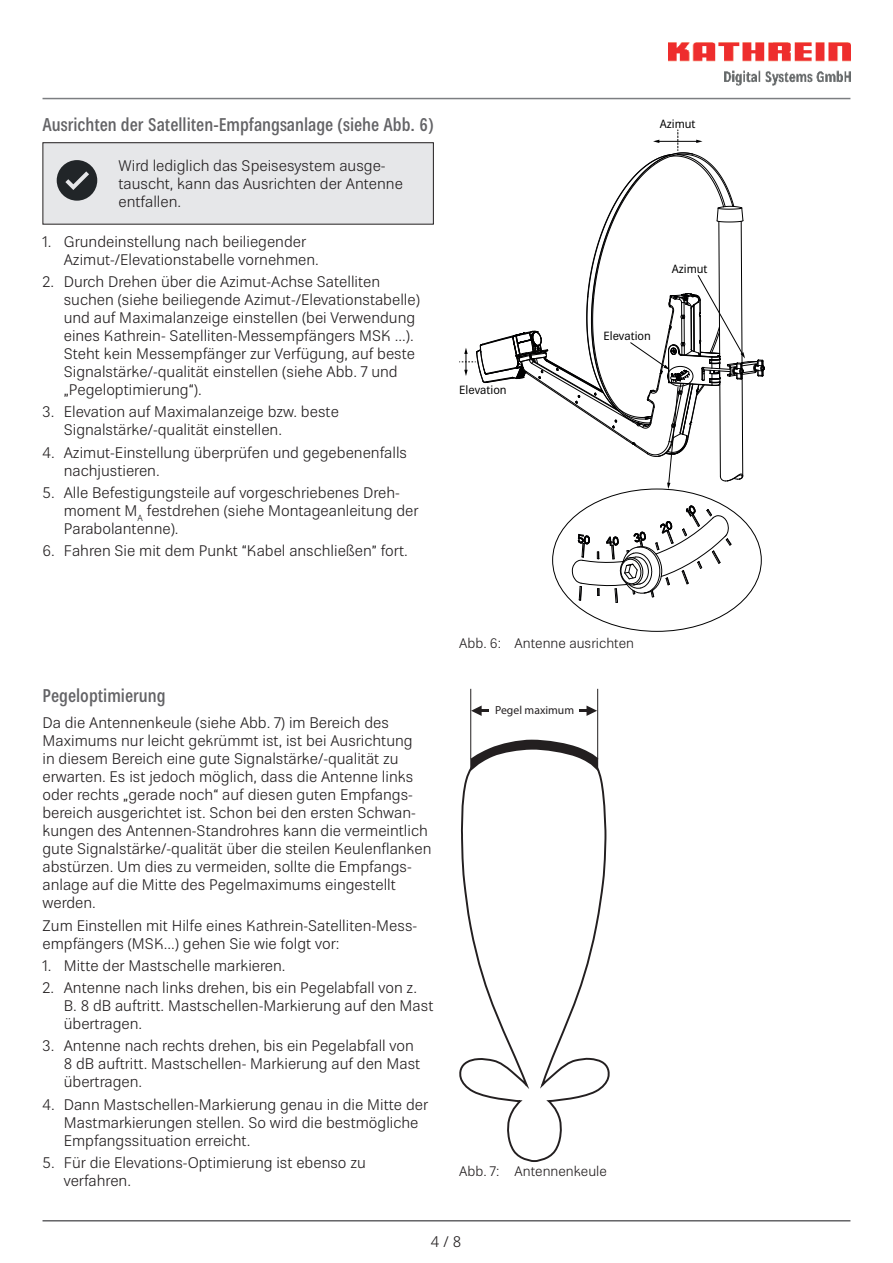
<style>
.page{position:relative;width:893px;height:1263px;background:#fff}
.page>*{position:absolute;margin:0;border:0;box-sizing:border-box;transform-origin:0 0}
.t1{font:500 condensed 18px "Kathrein 67";color:#636366}
.t2{font:300 15px/18px "Kathrein 45";color:#231f20}
.t3{font:300 13.5px "Kathrein 45";color:#231f20}
.t4{font:11.7px "Myriad Pro";color:#231f20}
.t5{font:11.55px "Kathrein 55";color:#000001}
</style>
<div class="page">
<hr style="left:43px;top:1220px;width:807px;height:1px;background:#636366">
<img style="left:668px;top:43px;width:182px;height:42px">
<hr style="left:43px;top:98px;width:807px;height:1px;background:#7c7e81">
<svg style="left:42px;top:142px;width:392px;height:83px;background:#d8d8da"></svg>
<svg style="left:572px;top:506px;width:159px;height:97px"></svg>
<svg style="left:459px;top:130px;width:306px;height:359px"></svg>
<svg style="left:459px;top:741px;width:151px;height:421px"></svg>
<svg style="left:470px;top:740px;width:128px;height:32px"></svg>
<hr style="left:470px;top:689px;width:1px;height:70px;background:#231f20">
<hr style="left:597px;top:689px;width:1px;height:70px;background:#231f20">
<svg style="left:471px;top:705px;width:18px;height:11px"></svg>
<svg style="left:579px;top:705px;width:18px;height:11px"></svg>
<p class="t1" style="left:43px;top:117px;width:393px">Ausrichten der Satelliten-Empfangsanlage (siehe Abb. 6)</p>
<p class="t2" style="left:118px;top:157px;width:286px">Wird lediglich das Speisesystem ausge&shy;tauscht, kann das Ausrichten der Antenne entfallen.</p>
<p class="t2" style="left:64px;top:233px;width:257px;text-indent:-21px">1. Grundeinstellung nach beiliegender<br>Azimut-/Elevationstabelle vornehmen.</p>
<p class="t2" style="left:64px;top:273px;width:358px;text-indent:-21px">2. Durch Drehen über die Azimut-Achse Satelliten suchen (siehe beiliegende Azimut-/Elevationstabelle) und auf Maximalanzeige einstellen (bei Verwendung eines Kathrein- Satelliten-Messempfängers MSK ...).<br>Steht kein Messempfänger zur Verfügung, auf beste Signalstärke/-qualität einstellen (siehe Abb. 7 und „Pegeloptimierung“).</p>
<p class="t2" style="left:64px;top:403px;width:277px;text-indent:-21px">3. Elevation auf Maximalanzeige bzw. beste<br>Signalstärke/-qualität einstellen.</p>
<p class="t2" style="left:64px;top:444px;width:345px;text-indent:-21px">4. Azimut-Einstellung überprüfen und gegebenenfalls nachjustieren.</p>
<p class="t2" style="left:64px;top:484px;width:356px;text-indent:-21px">5. Alle Befestigungsteile auf vorgeschriebenes Dreh&shy;moment M<sub>A</sub> festdrehen (siehe Montageanleitung der<br>Parabolantenne).</p>
<p class="t2" style="left:43px;top:542px;width:367px">6. Fahren Sie mit dem Punkt “Kabel anschließen” fort.</p>
<p class="t5" style="left:459px;top:383px;width:49px">Elevation</p>
<p class="t5" style="left:660px;top:117px;width:37px">Azimut</p>
<p class="t5" style="left:672px;top:262px;width:37px">Azimut</p>
<p class="t5" style="left:603px;top:330px;width:49px">Elevation</p>
<p class="t1" style="left:43px;top:688px;width:125px">Pegeloptimierung</p>
<p class="t2" style="left:43px;top:714px;width:391px">Da die Antennenkeule (siehe Abb. 7) im Bereich des Maximums nur leicht gekrümmt ist, ist bei Ausrichtung<br>in diesem Bereich eine gute Signalstärke/-qualität zu erwarten. Es ist jedoch möglich, dass die Antenne links oder rechts „gerade noch“ auf diesen guten Empfangs&shy;bereich ausgerichtet ist. Schon bei den ersten Schwan&shy;kungen des Antennen-Standrohres kann die vermeintlich gute Signalstärke/-qualität über die steilen Keulenflanken abstürzen. Um dies zu vermeiden, sollte die Empfangs&shy;anlage auf die Mitte des Pegelmaximums eingestellt werden.</p>
<p class="t2" style="left:43px;top:917px;width:376px">Zum Einstellen mit Hilfe eines Kathrein-Satelliten-Mess&shy;empfängers (MSK...) gehen Sie wie folgt vor:</p>
<p class="t2" style="left:43px;top:957px;width:245px">1. Mitte der Mastschelle markieren.</p>
<p class="t2" style="left:64px;top:979px;width:371px;text-indent:-21px">2. Antenne nach links drehen, bis ein Pegelabfall von z.<br>B. 8 dB auftritt. Mastschellen-Markierung auf den Mast übertragen.</p>
<p class="t2" style="left:64px;top:1037px;width:358px;text-indent:-21px">3. Antenne nach rechts drehen, bis ein Pegelabfall von<br>8 dB auftritt. Mastschellen- Markierung auf den Mast übertragen.</p>
<p class="t2" style="left:64px;top:1096px;width:366px;text-indent:-21px">4. Dann Mastschellen-Markierung genau in die Mitte der<br>Mastmarkierungen stellen. So wird die bestmögliche<br>Empfangssituation erreicht.</p>
<p class="t2" style="left:64px;top:1154px;width:304px;text-indent:-21px">5. Für die Elevations-Optimierung ist ebenso zu verfahren.</p>
<p class="t3" style="left:459px;top:635px;width:176px">Abb. 6: Antenne ausrichten</p>
<p class="t4" style="left:495px;top:705px;width:80px">Pegel maximum</p>
<p class="t3" style="left:459px;top:1164px;width:149px">Abb. 7: Antennenkeule</p>
<p class="t2" style="left:431px;top:1233px;width:32px">4 / 8</p>
</div>
